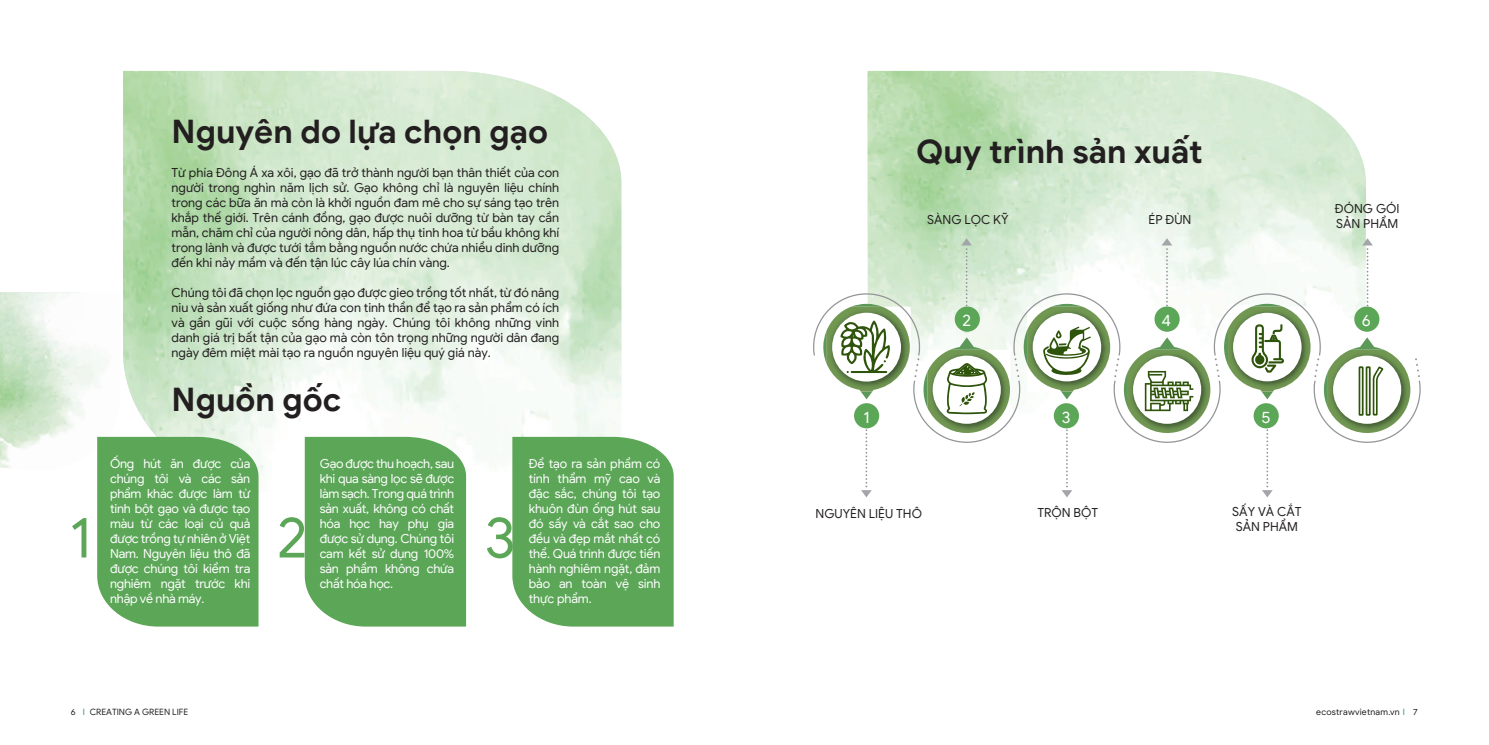
<style>
.page{position:relative;width:1489px;height:745px;background:#fff}
.page>*{position:absolute;margin:0;border:0;box-sizing:border-box;transform-origin:0 0}
.t1{font:57.5px "Google Sans";color:#5ca658}
.t2{font:700 32.5px "Google Sans";color:#231f20}
.t3{font:16.25px "Google Sans";color:#fff}
.t4{font:12.5px/15px "Google Sans";color:#231f20;text-align:justify}
.t5{font:12.5px/15px "Google Sans";letter-spacing:-.02em;color:#fff;text-align:justify}
.t6{font:8.75px "Google Sans";color:#231f20}
.t7{font:8.75px "Google Sans";letter-spacing:.025em;color:#231f20}
.s1{color:#2a973d}
</style>
<div class="page">
<img style="left:0;top:292px;width:108px;height:176px">
<div style="left:305px;top:436px;width:161px;height:190px;background:#5ca658"></div>
<svg style="left:512px;top:436px;width:161px;height:190px;background:#65aa61"></svg>
<svg style="left:97px;top:436px;width:161px;height:190px;background:#63aa60"></svg>
<img style="left:867px;top:71px;width:498px;height:167px">
<svg style="left:813px;top:238px;width:607px;height:259px"></svg>
<div style="left:854px;top:403px;width:25px;height:25px;background:#5ca658;border-radius:50%"></div>
<div style="left:954px;top:306px;width:25px;height:25px;background:#5ca658;border-radius:50%"></div>
<div style="left:1053px;top:403px;width:25px;height:25px;background:#5ca658;border-radius:50%"></div>
<div style="left:1154px;top:306px;width:25px;height:25px;background:#5ca658;border-radius:50%"></div>
<div style="left:1253px;top:403px;width:25px;height:25px;background:#5ca658;border-radius:50%"></div>
<div style="left:1354px;top:306px;width:25px;height:25px;background:#5ca658;border-radius:50%"></div>
<h1 class="t1" style="left:69px;top:499px;width:23px">1</h1>
<h2 class="t2" style="left:171px;top:110px;width:378px">Nguyên do lựa chọn gạo</h2>
<p class="t4" style="left:171px;top:164px;width:389px">Từ phía Đông Á xa xôi, gạo đã trở thành người bạn thân thiết của con người trong nghìn năm lịch sử. Gạo không chỉ là nguyên liệu chính trong các bữa ăn mà còn là khởi nguồn đam mê cho sự sáng tạo trên khắp thế giới. Trên cánh đồng, gạo được nuôi dưỡng từ bàn tay cần mẫn, chăm chỉ của người nông dân, hấp thụ tinh hoa từ bầu không khí trong lành và được tưới tắm bằng nguồn nước chứa nhiều dinh dưỡng đến khi nảy mầm và đến tận lúc cây lúa chín vàng.</p>
<p class="t4" style="left:171px;top:284px;width:389px">Chúng tôi đã chọn lọc nguồn gạo được gieo trồng tốt nhất, từ đó nâng niu và sản xuất giống như đứa con tinh thần để tạo ra sản phẩm có ích và gần gũi với cuộc sống hàng ngày. Chúng tôi không những vinh danh giá trị bất tận của gạo mà còn tôn trọng những người dân đang ngày đêm miệt mài tạo ra nguồn nguyên liệu quý giá này.</p>
<h2 class="t2" style="left:171px;top:378px;width:171px">Nguồn gốc</h2>
<p class="t5" style="left:110px;top:455px;width:142px">Ống hút ăn được của chúng tôi và các sản phẩm khác được làm từ tinh bột gạo và được tạo màu từ các loại củ quả được trồng tự nhiên ở Việt Nam. Nguyên liệu thô đã được chúng tôi kiểm tra nghiêm ngặt trước khi nhập về nhà máy.</p>
<h1 class="t1" style="left:277px;top:499px;width:32px">2</h1>
<p class="t5" style="left:320px;top:455px;width:136px">Gạo được thu hoạch, sau khi qua sàng lọc sẽ được làm sạch. Trong quá trình sản xuất, không có chất hóa học hay phụ gia được sử dụng. Chúng tôi cam kết sử dụng 100% sản phẩm không chứa chất hóa học.</p>
<h1 class="t1" style="left:484px;top:499px;width:32px">3</h1>
<p class="t5" style="left:529px;top:455px;width:133px">Để tạo ra sản phẩm có tính thẩm mỹ cao và đặc sắc, chúng tôi tạo khuôn đùn ống hút sau đó sấy và cắt sao cho đều và đẹp mắt nhất có thể. Quá trình được tiến hành nghiêm ngặt, đảm bảo an toàn vệ sinh thực phẩm.</p>
<h2 class="t2" style="left:916px;top:131px;width:288px">Quy trình sản xuất</h2>
<p class="t4" style="left:927px;top:211px;width:83px">SÀNG LỌC KỸ</p>
<p class="t4" style="left:1148px;top:211px;width:44px">ÉP ĐÙN</p>
<p class="t4" style="left:1334px;top:200px;width:66px">ĐÓNG GÓI<br>SẢN PHẨM</p>
<h3 class="t3" style="left:863px;top:406px;width:8px">1</h3>
<p class="t4" style="left:815px;top:505px;width:108px">NGUYÊN LIỆU THÔ</p>
<h3 class="t3" style="left:962px;top:310px;width:10px">2</h3>
<h3 class="t3" style="left:1061px;top:406px;width:10px">3</h3>
<p class="t4" style="left:1037px;top:504px;width:62px">TRỘN BỘT</p>
<h3 class="t3" style="left:1161px;top:310px;width:11px">4</h3>
<h3 class="t3" style="left:1261px;top:406px;width:11px">5</h3>
<p class="t4" style="left:1232px;top:503px;width:71px">SẤY VÀ CẮT<br>SẢN PHẨM</p>
<h3 class="t3" style="left:1361px;top:310px;width:11px">6</h3>
<p class="t6" style="left:71px;top:705px;width:119px">6 <span class="s1">I</span> CREATING A GREEN LIFE</p>
<p class="t7" style="left:1316px;top:705px;width:103px">ecostrawvietnam.vn <span class="s1">I</span> 7</p>
</div>
